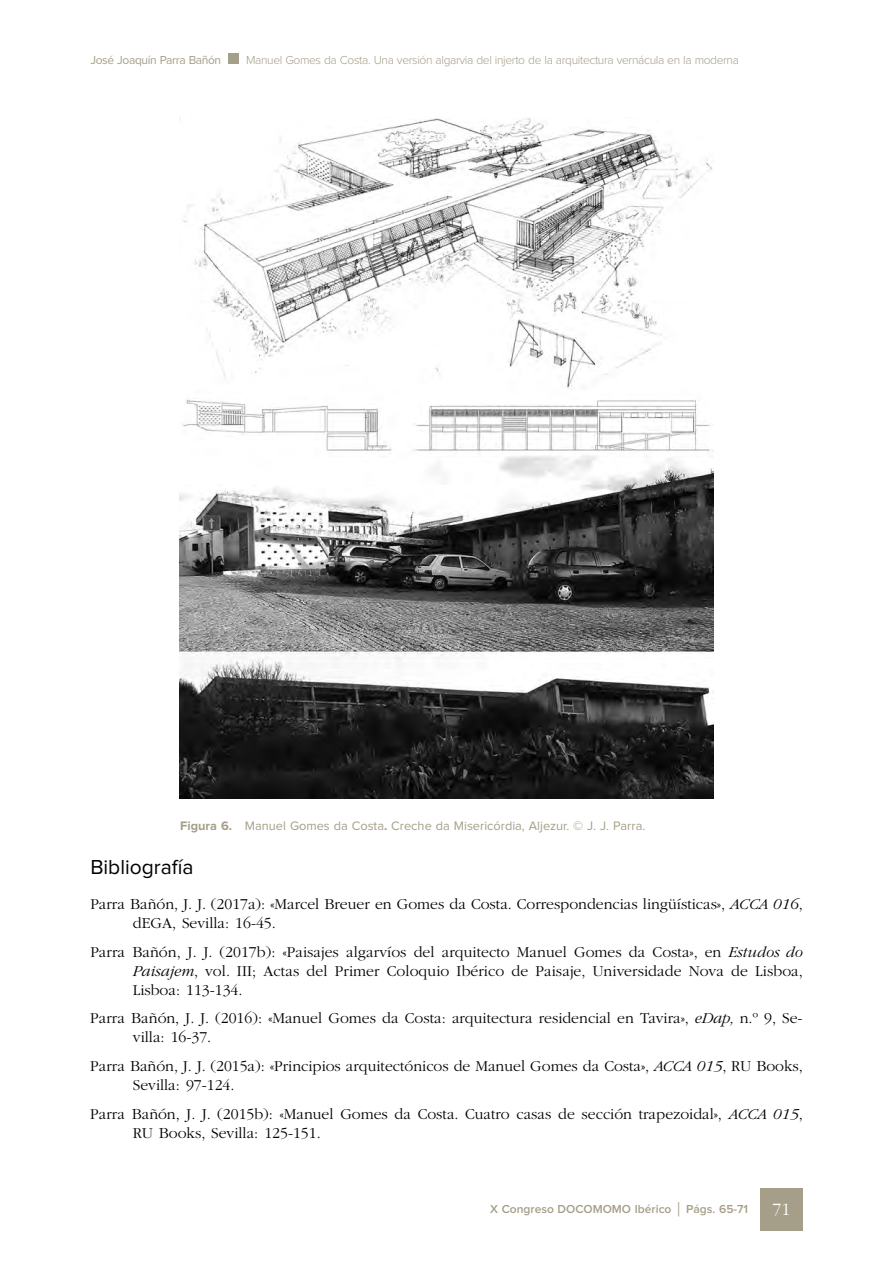
<style>
.page{position:relative;width:893px;height:1263px;background:#fff}
.page>*{position:absolute;margin:0;border:0;box-sizing:border-box;transform-origin:0 0}
._07-TIT_1{font:21px "Proxima Nova";color:#000}
.t1{font:300 18px "Garamond";color:#fff}
._10-tex_bibliografia{font:300 15.75px/18.8px "ITC Garamond Std";color:#000}
._09-pie_figura{font:12.75px "Proxima Nova";color:#a59e88}
.t2{font:300 12px "Proxima Nova";letter-spacing:-.03em;color:#a59e88}
.t3{font:600 12px "Proxima Nova";color:#a59e88}
.t4{font:12px "Proxima Nova";letter-spacing:-.03em;color:#a59e88}
.s1{font-weight:700}
.s2{font-style:italic}
.s3{font-style:inherit}
.s4{font-size:20.4px}
</style>
<div class="page">
<div style="left:228px;top:53px;width:11px;height:11px;background:#a59e88"></div>
<div style="left:760px;top:1188px;width:43px;height:42px;background:#a59e88"></div>
<img style="left:180px;top:118px;width:533px;height:680px">
<p class="t4" style="left:90px;top:54px;width:132px">José Joaquín Parra Bañón</p>
<p class="t2" style="left:246px;top:54px;width:494px">Manuel Gomes da Costa. Una versión algarvia del injerto de la arquitectura vernácula en la moderna</p>
<p class="_09-pie_figura" style="left:180px;top:819px;width:467px"><span class="s1">Figura 6.</span> Manuel Gomes da Costa<span class="s1">.</span> Creche da Misericórdia, Aljezur. © J. J. Parra.</p>
<p class="_07-TIT_1" style="left:90px;top:857px;width:105px">Bibliografía</p>
<p class="_10-tex_bibliografia" style="left:133px;top:895px;width:672px;text-indent:-43px">Parra Bañón, J. J. (2017a): «Marcel Breuer en Gomes da Costa. Correspondencias lingüísticas», <span class="s2">ACCA 016</span>, dEGA, Sevilla: 16-45.</p>
<p class="_10-tex_bibliografia" style="left:133px;top:943px;width:672px;text-align:justify;text-indent:-43px">Parra Bañón, J. J. (2017b): «Paisajes algarvíos del arquitecto Manuel Gomes da Costa», en <span class="s2">Estudos do Paisajem</span>, vol. <span class="s3">III</span>; Actas del Primer Coloquio Ibérico de Paisaje, Universidade Nova de Lisboa, Lisboa: 113-134.</p>
<p class="_10-tex_bibliografia" style="left:133px;top:1009px;width:671px;text-indent:-43px">Parra Bañón, J. J. (2016): «Manuel Gomes da Costa: arquitectura residencial en Tavira», <span class="s2">eDap,</span> n.º 9, Se&shy;villa: 16-37.</p>
<p class="_10-tex_bibliografia" style="left:133px;top:1057px;width:672px;text-indent:-43px">Parra Bañón, J. J. (2015a): «Principios arquitectónicos de Manuel Gomes da Costa», <span class="s2">ACCA 015</span>, RU Books,<br>Sevilla: 97-124.</p>
<p class="_10-tex_bibliografia" style="left:133px;top:1105px;width:672px;text-indent:-43px">Parra Bañón, J. J. (2015b): «Manuel Gomes da Costa. Cuatro casas de sección trapezoidal», <span class="s2">ACCA 015</span>,<br>RU Books, Sevilla: 125-151.</p>
<p class="t3" style="left:490px;top:1204px;width:260px">X Congreso DOCOMOMO Ibérico <span class="s4">|</span> Págs. 65-71</p>
<p class="t1" style="left:772px;top:1199px;width:19px">71</p>
</div>
